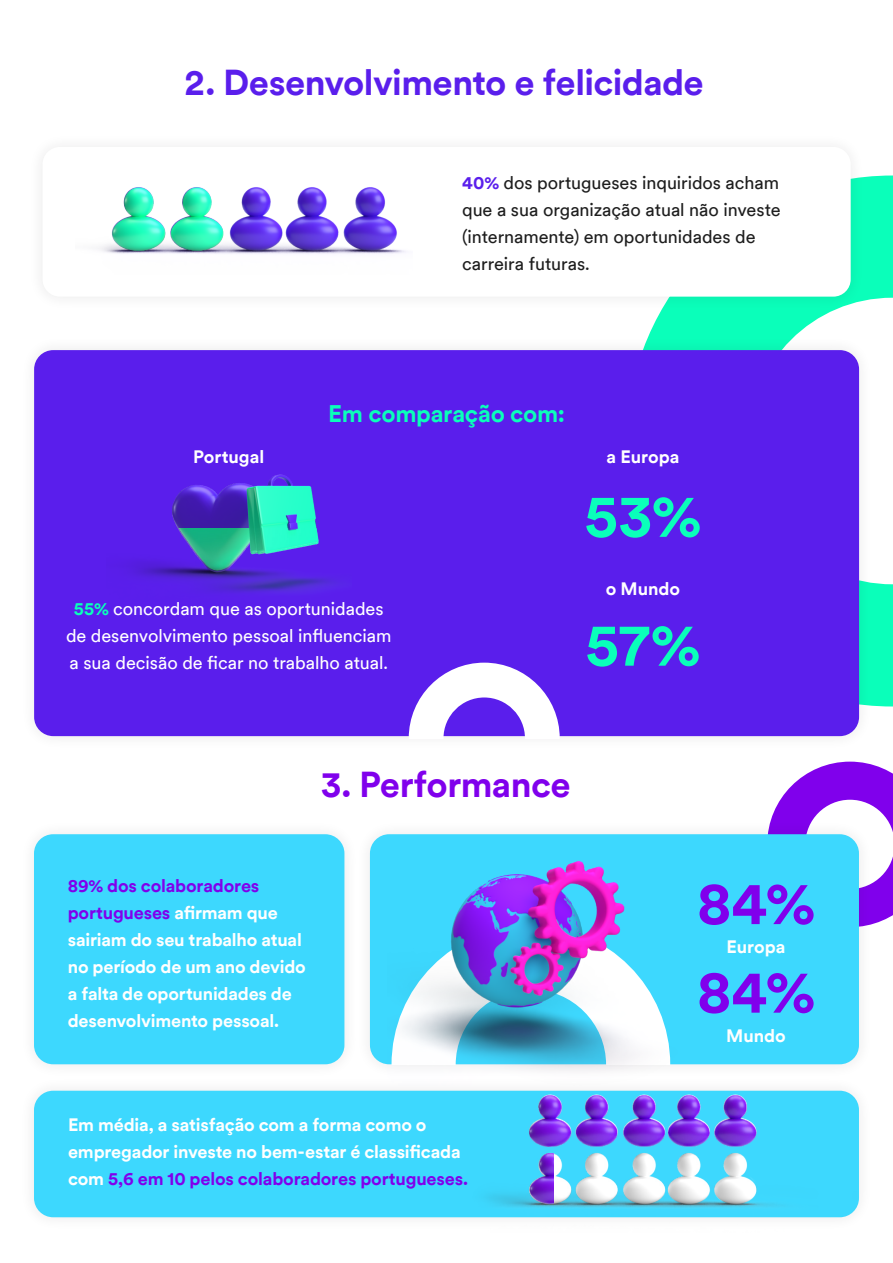
<style>
.page{position:relative;width:893px;height:1263px;background:#fff}
.page>*{position:absolute;margin:0;border:0;box-sizing:border-box;transform-origin:0 0}
.Numbers{font:700 60px "Circular XXTT";color:#8000ec}
.Numbers-2{font:700 60px "Circular XXTT";color:#0affba}
.Heading_2{font:700 36px "Circular XXTT";letter-spacing:-.015em;color:#5a1eec}
.Heading_2-2{font:700 36px "Circular XXTT";letter-spacing:-.015em;color:#8000ec}
.Heading_3{font:700 24px "Circular XXTT";letter-spacing:-.01em;color:#0affba}
.remark{font:700 18px/27px "Circular XXTT";letter-spacing:-.01em;color:#fff}
.Body_copy{font:18px/27px "Circular XXTT";letter-spacing:-.005em;color:#1e1e1e}
.Body_copy-2{font:18px "Circular XXTT";letter-spacing:-.005em;color:#fff}
.Body_copy-3{font:700 18px "Circular XXTT";color:#fff}
.s1{font-weight:700;color:#5a1eec}
.s2{font-weight:700;color:#0affba}
.s3{color:#8000ec}
</style>
<div class="page">
<svg style="left:648px;top:176px;width:245px;height:530px;fill:#0affba"></svg>
<svg style="left:771px;top:762px;width:122px;height:162px"></svg>
<div style="left:20px;top:820px;width:339px;height:258px;background:#fbfbfb"></div>
<div style="left:34px;top:834px;width:310px;height:230px;background:#3dd8fe;border-radius:19px"></div>
<div style="left:356px;top:820px;width:517px;height:258px;background:#231f20;opacity:.1"></div>
<div style="left:370px;top:834px;width:489px;height:230px;background:#3dd8fe;border-radius:19px"></div>
<img style="left:387px;top:861px;width:336px;height:215px">
<div style="left:20px;top:1076px;width:853px;height:155px;background:#fcfcfc"></div>
<div style="left:34px;top:1091px;width:825px;height:126px;background:#3dd8fe;border-radius:19px"></div>
<img style="left:440px;top:1152px;width:416px;height:66px">
<img style="left:440px;top:1090px;width:416px;height:57px">
<img style="left:440px;top:1143px;width:114px;height:63px">
<div style="left:20px;top:336px;width:853px;height:414px;background:#231f20;opacity:.1"></div>
<div style="left:34px;top:350px;width:825px;height:386px;background:#5a1eec;border-radius:19px"></div>
<div style="left:28px;top:133px;width:837px;height:178px;background:#231f20;opacity:.1"></div>
<div style="left:43px;top:147px;width:808px;height:150px;background:#fff;border-radius:17px"></div>
<img style="left:172px;top:474px;width:145px;height:54px">
<img style="left:130px;top:528px;width:205px;height:65px">
<img style="left:224px;top:133px;width:189px;height:121px">
<img style="left:76px;top:133px;width:148px;height:173px">
<svg style="left:409px;top:663px;width:151px;height:75px"></svg>
<p class="Heading_2" style="left:185px;top:58px;width:521px">2. Desenvolvimento e felicidade</p>
<p class="Body_copy" style="left:462px;top:168px;width:320px"><span class="s1">40%</span> dos portugueses inquiridos acham que a sua organização atual não investe (internamente) em oportunidades de carreira futuras.</p>
<p class="Body_copy-3" style="left:193px;top:444px;width:73px">Portugal</p>
<p class="Heading_3" style="left:328px;top:397px;width:238px">Em comparação com:</p>
<p class="Body_copy-2" style="left:74px;top:596px;width:311px"><span class="s2">55%</span> concordam que as oportunidades</p>
<p class="Body_copy-2" style="left:66px;top:623px;width:327px">de desenvolvimento pessoal influenciam</p>
<p class="Body_copy-2" style="left:70px;top:650px;width:320px">a sua decisão de ficar no trabalho atual.</p>
<p class="Body_copy-3" style="left:606px;top:444px;width:75px">a Europa</p>
<p class="Numbers-2" style="left:584px;top:474px;width:118px">53%</p>
<p class="Body_copy-3" style="left:606px;top:576px;width:76px">o Mundo</p>
<p class="Numbers-2" style="left:585px;top:603px;width:116px">57%</p>
<p class="Heading_2-2" style="left:321px;top:760px;width:252px">3. Performance</p>
<p class="remark" style="left:68px;top:871px;width:240px"><span class="s3">89% dos colaboradores portugueses</span> afirmam que sairiam do seu trabalho atual no período de um ano devido a falta de oportunidades de desenvolvimento pessoal.</p>
<p class="remark" style="left:68px;top:1110px;width:401px">Em média, a satisfação com a forma como o empregador investe no bem-estar é classificada com <span class="s3">5,6 em 10 pelos colaboradores portugueses.</span></p>
<p class="Numbers" style="left:697px;top:862px;width:120px">84%</p>
<p class="Body_copy-3" style="left:726px;top:934px;width:61px">Europa</p>
<p class="Numbers" style="left:697px;top:950px;width:120px">84%</p>
<p class="Body_copy-3" style="left:726px;top:1023px;width:61px">Mundo</p>
</div>
